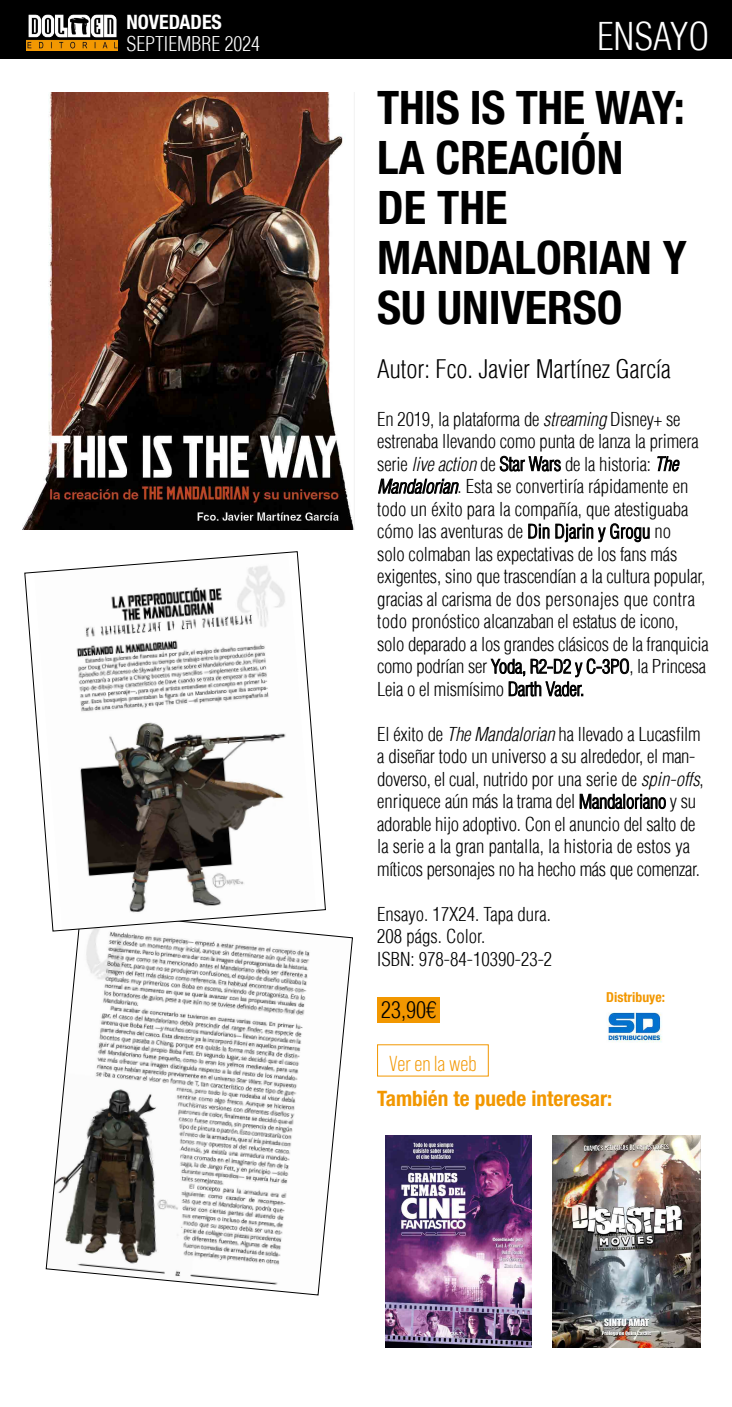
<style>
.page{position:relative;width:732px;height:1407px;background:#fff}
.page>*{position:absolute;margin:0;border:0;box-sizing:border-box;transform-origin:0 0}
.t1{font:700 condensed 46.25px/50px "Helvetica Neue LT Std";color:#000}
.t2{font:300 condensed 37.44px "Helvetica LT";color:#fff}
.t3{font:300 condensed 25px "Helvetica LT";color:#000}
.t4{font:300 condensed 22.5px "Helvetica LT";color:#000}
.t5{font:21.62px "Bebas Neue Pro";color:#f29700}
.t6{font:700 condensed 21.25px "Helvetica Neue LT Std";color:#f29700}
.t7{font:300 condensed 19.88px "Helvetica LT";color:#fff}
.t8{font:700 condensed 19.88px "Helvetica Neue LT Std";color:#fff}
.t9{font:300 condensed 18.75px/22.5px "Helvetica LT";letter-spacing:-.01em;color:#000}
.t10{font:700 condensed 13.75px "Helvetica Neue LT Std";color:#f29700}
.s1{font-style:italic}
</style>
<div class="page">
<svg style="left:46px;top:931px;width:306px;height:364px"></svg>
<svg style="left:24px;top:551px;width:301px;height:380px"></svg>
<div style="left:0;top:0;width:731px;height:58px;background:#000"></div>
<img style="left:22px;top:92px;width:332px;height:437px">
<div style="left:377px;top:997px;width:62px;height:25px;background:#f29700"></div>
<img style="left:26px;top:14px;width:91px;height:36px">
<img style="left:608px;top:1012px;width:54px;height:31px">
<img style="left:385px;top:1135px;width:146px;height:212px">
<img style="left:552px;top:1135px;width:148px;height:211px">
<p class="t8" style="left:126px;top:10px;width:97px">NOVEDADES</p>
<p class="t7" style="left:126px;top:31px;width:135px">SEPTIEMBRE 2024</p>
<h2 class="t2" style="left:596px;top:13px;width:114px">ENSAYO</h2>
<h1 class="t1" style="left:377px;top:82px;width:311px">THIS IS THE WAY:<br>LA CREACIÓN<br>DE THE<br>MANDALORIAN Y<br>SU UNIVERSO</h1>
<h3 class="t3" style="left:377px;top:353px;width:295px">Autor: Fco. Javier Martínez García</h3>
<p class="t9" style="left:377px;top:407px;width:333px">En 2019, la plataforma de <span class="s1">streaming</span> Disney+ se estrenaba llevando como punta de lanza la primera serie <span class="s1">live action</span> de Star Wars de la historia: <span class="s1">The Mandalorian</span>. Esta se convertiría rápidamente en todo un éxito para la compañía, que atestiguaba cómo las aventuras de Din Djarin y Grogu no<br>solo colmaban las expectativas de los fans más exigentes, sino que trascendían a la cultura popular, gracias al carisma de dos personajes que contra todo pronóstico alcanzaban el estatus de icono, solo deparado a los grandes clásicos de la franquicia como podrían ser Yoda, R2-D2 y C-3PO, la Princesa Leia o el mismísimo Darth Vader.</p>
<p class="t9" style="left:377px;top:722px;width:328px">El éxito de <span class="s1">The Mandalorian</span> ha llevado a Lucasfilm a diseñar todo un universo a su alrededor, el man&shy;doverso, el cual, nutrido por una serie de <span class="s1">spin-offs</span>, enriquece aún más la trama del Mandaloriano y su adorable hijo adoptivo. Con el anuncio del salto de la serie a la gran pantalla, la historia de estos ya míticos personajes no ha hecho más que comenzar.</p>
<p class="t9" style="left:377px;top:902px;width:176px">Ensayo. 17X24. Tapa dura.<br>208 págs. Color.<br>ISBN: 978-84-10390-23-2</p>
<p class="t4" style="left:381px;top:995px;width:56px">23,90€</p>
<p class="t5" style="left:389px;top:1051px;width:89px">Ver en la web</p>
<p class="t10" style="left:606px;top:988px;width:60px">Distribuye:</p>
<p class="t6" style="left:377px;top:1085px;width:236px">También te puede interesar:</p>
</div>
